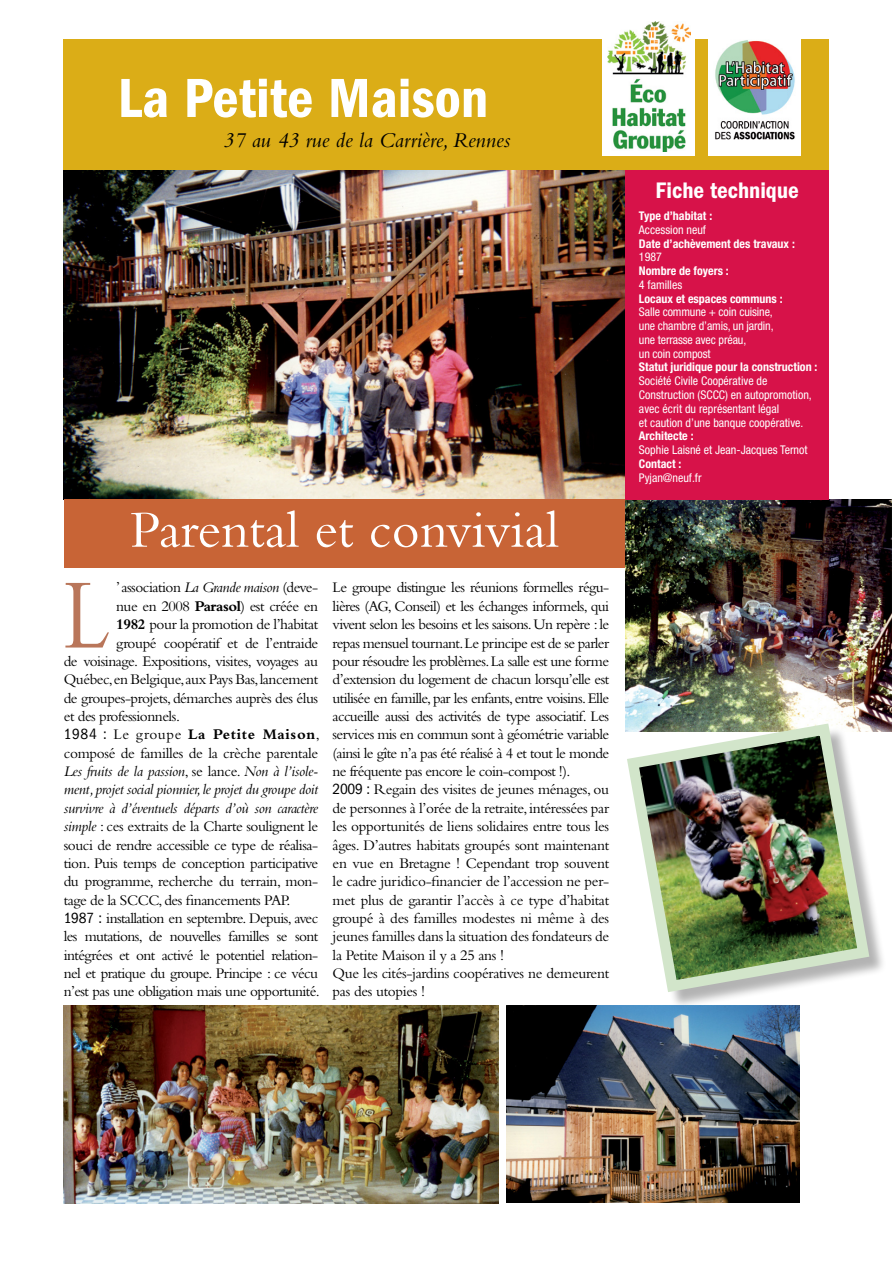
<style>
.page{position:relative;width:893px;height:1263px;background:#fff}
.page>*{position:absolute;margin:0;border:0;box-sizing:border-box;transform-origin:0 0}
.t1{font:103.8px "Bembo";color:#b9765a;scale:.8 1}
.t2{font:57px "ITC Franklin Gothic Std Dm Cd";color:#fff}
.t3{font:54px "Bembo";color:#fff}
.t4{font:23.25px "ITC Franklin Gothic Std Dm Cd";color:#fff}
.t5{font:italic 22.05px "Bembo";color:#000}
.t6{font:15.3px/18.3px "Bembo";letter-spacing:-.03em;color:#000}
.t7{font:italic 15.3px "Bembo";letter-spacing:-.02em;color:#000}
.t8{font:700 15.3px "Bembo";letter-spacing:.04em;color:#000}
.t9{font:condensed 12px/13.8px "Helvetica Neue LT Std";color:#fff}
.t10{font:700 condensed 12px "Helvetica Neue LT Std";color:#fff}
.s1{font-family:"ITC Franklin Gothic Std";font-stretch:condensed}
.s2{font-style:italic}
.s3{font-weight:700}
.s4{font-family:"ITC Franklin Gothic Std";font-weight:400;font-stretch:condensed}
.s5{font-weight:400}
.s6{font-style:normal}
</style>
<div class="page">
<img style="left:64px;top:170px;width:561px;height:329px">
<img style="left:64px;top:1005px;width:435px;height:198px">
<div style="left:64px;top:499px;width:561px;height:69px;background:#c86436"></div>
<img style="left:625px;top:499px;width:266px;height:232px">
<div style="left:625px;top:170px;width:204px;height:329px;background:#d71249"></div>
<div style="left:630px;top:726px;width:257px;height:284px;background:#000;opacity:.3"></div>
<img style="left:625px;top:717px;width:250px;height:281px">
<img style="left:507px;top:1005px;width:292px;height:198px">
<div style="left:64px;top:39px;width:765px;height:131px;background:#dbad17"></div>
<div style="left:603px;top:17px;width:92px;height:139px;background:#fff"></div>
<img style="left:608px;top:21px;width:82px;height:131px">
<div style="left:708px;top:26px;width:92px;height:130px;background:#fff"></div>
<img style="left:715px;top:40px;width:80px;height:100px">
<h2 class="t2" style="left:118px;top:65px;width:372px">La Petite Maison</h2>
<h3 class="t5" style="left:223px;top:128px;width:289px">37 au 43 rue de la Carrière, Rennes</h3>
<h3 class="t3" style="left:130px;top:498px;width:430px">Parental et convivial</h3>
<p class="t6" style="left:333px;top:578px;width:278px">Le groupe distingue les réunions formelles régu&shy;lières (AG, Conseil) et les échanges informels, qui vivent selon les besoins et les saisons. Un repère : le repas mensuel tournant. Le principe est de se parler pour résoudre les problèmes. La salle est une forme d’extension du logement de chacun lorsqu’elle est utilisée en famille, par les enfants, entre voisins. Elle accueille aussi des activités de type associatif. Les services mis en commun sont à géométrie variable (ainsi le gîte n’a pas été réalisé à 4 et tout le monde ne fréquente pas encore le coin-compost !).<br><span class="s1">2009 :</span> Regain des visites de jeunes ménages, ou de personnes à l’orée de la retraite, intéressées par les opportunités de liens solidaires entre tous les âges. D’autres habitats groupés sont maintenant en vue en Bretagne ! Cependant trop souvent le cadre juridico-financier de l’accession ne per&shy;met plus de garantir l’accès à ce type d’habitat groupé à des familles modestes ni même à des jeunes familles dans la situation des fondateurs de la Petite Maison il y a 25 ans !<br>Que les cités-jardins coopératives ne demeurent pas des utopies !</p>
<h1 class="t1" style="left:64px;top:554px;width:59px">L</h1>
<p class="t6" style="left:116px;top:578px;width:203px">’association <span class="s2">La Grande maison</span> (deve-</p>
<p class="t6" style="left:116px;top:597px;width:203px">nue en 2008 <span class="s3">Parasol</span>) est créée en</p>
<p class="t6" style="left:116px;top:615px;width:203px"><span class="s3">1982</span> pour la promotion de l’habitat</p>
<p class="t6" style="left:116px;top:633px;width:203px">groupé coopératif et de l’entraide</p>
<p class="t6" style="left:64px;top:652px;width:256px">de voisinage. Expositions, visites, voyages au</p>
<p class="t6" style="left:64px;top:670px;width:256px">Québec, en Belgique, aux Pays Bas, lancement</p>
<p class="t6" style="left:64px;top:688px;width:256px">de groupes-projets, démarches auprès des élus</p>
<p class="t6" style="left:64px;top:707px;width:118px">et des professionnels.</p>
<p class="t8" style="left:64px;top:726px;width:257px"><span class="s4">1984 :</span> <span class="s5">Le groupe</span> La Petite Maison<span class="s5">,</span></p>
<p class="t6" style="left:64px;top:743px;width:256px">composé de familles de la crèche parentale</p>
<p class="t7" style="left:64px;top:762px;width:256px">Les fruits de la passion<span class="s6">, se lance.</span> Non à l’isole-</p>
<p class="t7" style="left:64px;top:781px;width:256px">ment, projet social pionnier, le projet du groupe doit</p>
<p class="t7" style="left:64px;top:799px;width:256px">survivre à d’éventuels départs d’où son caractère</p>
<p class="t6" style="left:64px;top:817px;width:256px"><span class="s2">simple</span> : ces extraits de la Charte soulignent le</p>
<p class="t6" style="left:64px;top:835px;width:256px">souci de rendre accessible ce type de réalisa-</p>
<p class="t6" style="left:64px;top:854px;width:256px">tion. Puis temps de conception participative</p>
<p class="t6" style="left:64px;top:872px;width:256px">du programme, recherche du terrain, mon-</p>
<p class="t6" style="left:64px;top:890px;width:228px">tage de la SCCC, des financements PAP.</p>
<p class="t6" style="left:64px;top:909px;width:256px"><span class="s1">1987 :</span> installation en septembre. Depuis, avec</p>
<p class="t6" style="left:64px;top:927px;width:256px">les mutations, de nouvelles familles se sont</p>
<p class="t6" style="left:64px;top:945px;width:256px">intégrées et ont activé le potentiel relation-</p>
<p class="t6" style="left:64px;top:964px;width:256px">nel et pratique du groupe. Principe : ce vécu</p>
<p class="t6" style="left:64px;top:982px;width:257px">n’est pas une obligation mais une opportunité.</p>
<h3 class="t4" style="left:656px;top:177px;width:145px">Fiche technique</h3>
<p class="t10" style="left:639px;top:208px;width:75px">Type d’habitat :</p>
<p class="t9" style="left:639px;top:223px;width:69px">Accession neuf</p>
<p class="t10" style="left:639px;top:236px;width:157px">Date d’achèvement des travaux :</p>
<p class="t9" style="left:639px;top:250px;width:25px">1987</p>
<p class="t10" style="left:639px;top:264px;width:91px">Nombre de foyers :</p>
<p class="t9" style="left:639px;top:278px;width:45px">4 familles</p>
<p class="t10" style="left:639px;top:291px;width:145px">Locaux et espaces communs :</p>
<p class="t9" style="left:639px;top:305px;width:136px">Salle commune + coin cuisine, une chambre d’amis, un jardin, une terrasse avec préau,<br>un coin compost</p>
<p class="t10" style="left:639px;top:360px;width:180px">Statut juridique pour la construction :</p>
<p class="t9" style="left:639px;top:374px;width:174px">Société Civile Coopérative de Construction (SCCC) en autopromotion, avec écrit du représentant légal<br>et caution d’une banque coopérative.</p>
<p class="t10" style="left:639px;top:429px;width:56px">Architecte :</p>
<p class="t9" style="left:639px;top:443px;width:170px">Sophie Laisné et Jean-Jacques Ternot</p>
<p class="t10" style="left:639px;top:456px;width:44px">Contact :</p>
<p class="t9" style="left:639px;top:470px;width:64px">Pyjan@neuf.fr</p>
</div>
